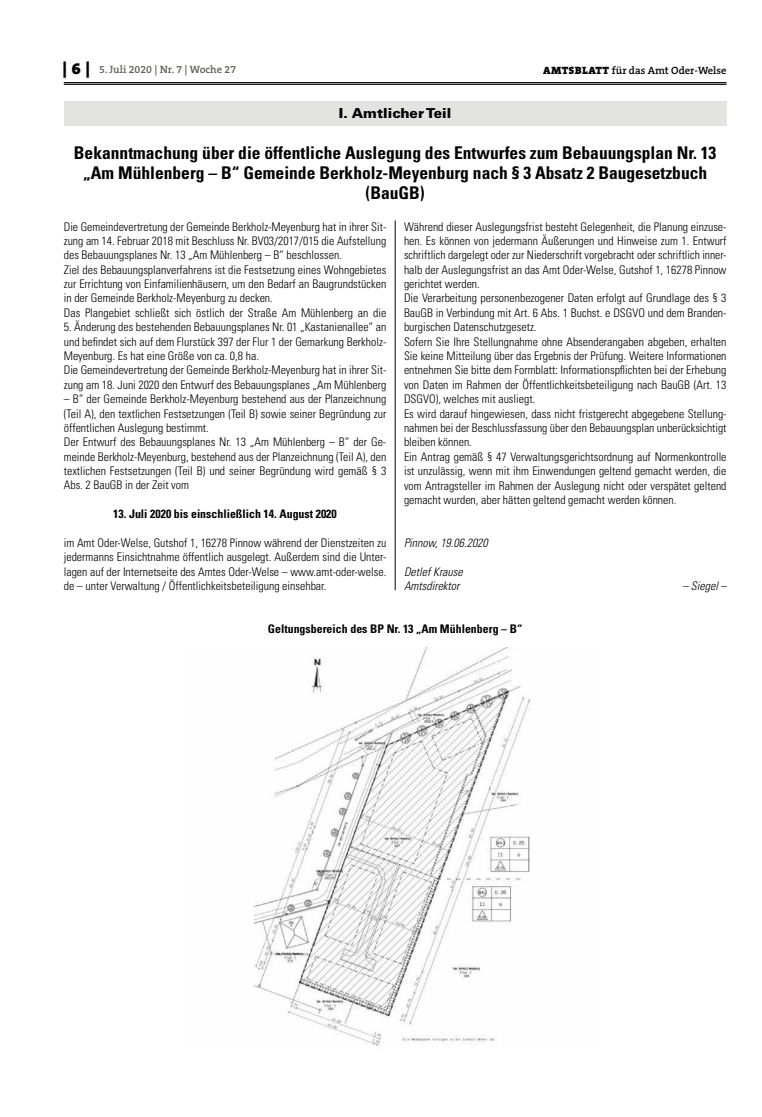
<style>
.page{position:relative;width:762px;height:1117px;background:#fff}
.page>*{position:absolute;margin:0;border:0;box-sizing:border-box;transform-origin:0 0}
.t1{font:700 condensed 17.5px/20px "Univers";color:#000;text-align:center}
.t2{font:900 13.75px "Univers";letter-spacing:.005em;color:#000}
.t3{font:300 condensed 11.88px/14.4px "Univers";color:#000}
.t4{font:700 condensed 11.88px "Univers";color:#000}
.t5{font:italic 300 condensed 11.88px/14.4px "Univers";color:#000}
.t6{font:600 10.62px "The Serif B W6";color:#000}
.t7{font:600 10.62px "The Serif B W6";color:#615c58}
.s1{font-family:"The Serif B W9";font-weight:900;font-size:16.25px;color:#000}
.s2{font-family:"The Serif B W9";font-weight:900}
</style>
<div class="page">
<hr style="left:64px;top:82px;width:662px;height:1px;background:#000">
<hr style="left:64px;top:84px;width:662px;height:1px;background:#000">
<div style="left:64px;top:101px;width:662px;height:25px;background:#e3e3e2"></div>
<hr style="left:395px;top:220px;width:1px;height:370px;background:#000">
<img style="left:253px;top:647px;width:278px;height:399px">
<p class="t7" style="left:63px;top:63px;width:175px"><span class="s1">| 6 |</span> 5. Juli 2020 | Nr. 7 | Woche 27</p>
<p class="t6" style="left:543px;top:63px;width:185px"><span class="s2">AMTSBLATT</span> für das Amt Oder-Welse</p>
<p class="t2" style="left:339px;top:104px;width:114px">I. Amtlicher Teil</p>
<h1 class="t1" style="left:74px;top:142px;width:644px">Bekanntmachung über die öffentliche Auslegung des Entwurfes zum Bebauungsplan Nr. 13 „Am Mühlenberg – B“ Gemeinde Berkholz-Meyenburg nach § 3 Absatz 2 Baugesetzbuch (BauGB)</h1>
<p class="t3" style="left:64px;top:219px;width:324px">Die Gemeindevertretung der Gemeinde Berkholz-Meyenburg hat in ihrer Sit&shy;zung am 14. Februar 2018 mit Beschluss Nr. BV03/2017/015 die Aufstellung des Bebauungsplanes Nr. 13 „Am Mühlenberg – B“ beschlossen.<br>Ziel des Bebauungsplanverfahrens ist die Festsetzung eines Wohngebietes zur Errichtung von Einfamilienhäusern, um den Bedarf an Baugrundstücken in der Gemeinde Berkholz-Meyenburg zu decken.<br>Das Plangebiet schließt sich östlich der Straße Am Mühlenberg an die</p>
<p class="t3" style="left:64px;top:320px;width:324px">5. Änderung des bestehenden Bebauungsplanes Nr. 01 „Kastanienallee“ an und befindet sich auf dem Flurstück 397 der Flur 1 der Gemarkung Berkholz-Meyenburg. Es hat eine Größe von ca. 0,8 ha.<br>Die Gemeindevertretung der Gemeinde Berkholz-Meyenburg hat in ihrer Sit&shy;zung am 18. Juni 2020 den Entwurf des Bebauungsplanes „Am Mühlenberg</p>
<p class="t3" style="left:64px;top:392px;width:324px">– B“ der Gemeinde Berkholz-Meyenburg bestehend aus der Planzeichnung (Teil A), den textlichen Festsetzungen (Teil B) sowie seiner Begründung zur öffentlichen Auslegung bestimmt.<br>Der Entwurf des Bebauungsplanes Nr. 13 „Am Mühlenberg – B“ der Ge&shy;meinde Berkholz-Meyenburg, bestehend aus der Planzeichnung (Teil A), den textlichen Festsetzungen (Teil B) und seiner Begründung wird gemäß § 3<br>Abs. 2 BauGB in der Zeit vom</p>
<p class="t4" style="left:113px;top:506px;width:225px">13. Juli 2020 bis einschließlich 14. August 2020</p>
<p class="t3" style="left:64px;top:535px;width:324px;text-align:justify">im Amt Oder-Welse, Gutshof 1, 16278 Pinnow während der Dienstzeiten zu jedermanns Einsichtnahme öffentlich ausgelegt. Außerdem sind die Unter&shy;lagen auf der Internetseite des Amtes Oder-Welse – www.amt-oder-welse. de – unter Verwaltung / Öffentlichkeitsbeteiligung einsehbar.</p>
<p class="t3" style="left:404px;top:219px;width:324px">Während dieser Auslegungsfrist besteht Gelegenheit, die Planung einzuse&shy;hen. Es können von jedermann Äußerungen und Hinweise zum 1. Entwurf schriftlich dargelegt oder zur Niederschrift vorgebracht oder schriftlich inner&shy;halb der Auslegungsfrist an das Amt Oder-Welse, Gutshof 1, 16278 Pinnow gerichtet werden.<br>Die Verarbeitung personenbezogener Daten erfolgt auf Grundlage des § 3<br>BauGB in Verbindung mit Art. 6 Abs. 1 Buchst. e DSGVO und dem Branden&shy;burgischen Datenschutzgesetz.<br>Sofern Sie Ihre Stellungnahme ohne Absenderangaben abgeben, erhalten Sie keine Mitteilung über das Ergebnis der Prüfung. Weitere Informationen entnehmen Sie bitte dem Formblatt: Informationspflichten bei der Erhebung von Daten im Rahmen der Öffentlichkeitsbeteiligung nach BauGB (Art. 13<br>DSGVO), welches mit ausliegt.<br>Es wird darauf hingewiesen, dass nicht fristgerecht abgegebene Stellung&shy;nahmen bei der Beschlussfassung über den Bebauungsplan unberücksichtigt bleiben können.<br>Ein Antrag gemäß § 47 Verwaltungsgerichtsordnung auf Normenkontrolle ist unzulässig, wenn mit ihm Einwendungen geltend gemacht werden, die vom Antragsteller im Rahmen der Auslegung nicht oder verspätet geltend gemacht wurden, aber hätten geltend gemacht werden können.</p>
<p class="t5" style="left:404px;top:535px;width:85px">Pinnow, 19.06.2020</p>
<p class="t5" style="left:404px;top:564px;width:60px">Detlef Krause<br>Amtsdirektor</p>
<p class="t5" style="left:682px;top:578px;width:46px">– Siegel –</p>
<p class="t4" style="left:268px;top:621px;width:256px">Geltungsbereich des BP Nr. 13 „Am Mühlenberg – B“</p>
</div>
